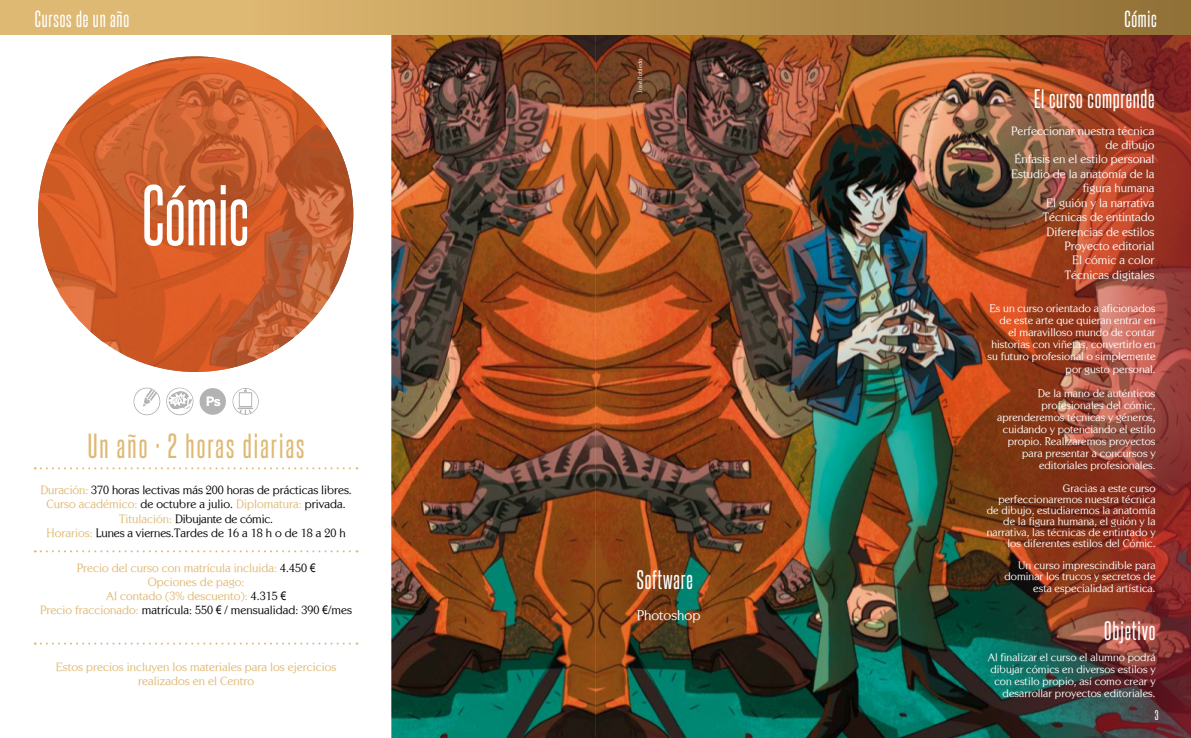
<style>
.page{position:relative;width:1191px;height:738px;background:#fff}
.page>*{position:absolute;margin:0;border:0;box-sizing:border-box;transform-origin:0 0}
.t1{font:73px "Steelfish Rg";color:#fff}
.t2{font:30px "Steelfish Rg";letter-spacing:.07em;color:#dfb973}
.t3{font:23px "Steelfish Rg";letter-spacing:.03em;color:#fff}
.t4{font:20px "Steelfish Rg";letter-spacing:.04em;color:#fff}
.t5{font:14px "Centabel";color:#fff}
.t6{font:12px/14px "Centabel";color:#dfb973;text-align:center}
.t7{font:12px/14.4px "Centabel";color:#fff;text-align:right}
.t8{font:12px/14.3px "Centabel";color:#000;text-align:center}
.t9{font:12px "Steelfish Rg";color:#fff}
.t10{font:11px/12px "Centabel";color:#fff;text-align:right}
.t11{font:6px "Centabel";color:#fff}
.s1{color:#dfb973}
.s2{color:#000}
.s3{font-family:"Arial Narrow";color:#000}
</style>
<div class="page">
<img style="left:391px;top:35px;width:380px;height:702px">
<img style="left:771px;top:35px;width:420px;height:702px">
<svg style="left:0;top:0;width:1191px;height:35px;background:#be9b5a"></svg>
<svg style="left:38px;top:56px;width:315px;height:315px;background:#cc5e2c"></svg>
<svg style="left:35px;top:550px;width:322px;height:2px"></svg>
<svg style="left:35px;top:467px;width:322px;height:2px"></svg>
<svg style="left:35px;top:642px;width:322px;height:2px"></svg>
<svg style="left:232px;top:388px;width:27px;height:26px"></svg>
<svg style="left:199px;top:388px;width:27px;height:26px"></svg>
<svg style="left:133px;top:387px;width:27px;height:28px"></svg>
<svg style="left:166px;top:387px;width:27px;height:28px"></svg>
<h3 class="t4" style="left:35px;top:6px;width:96px">Cursos de un año</h3>
<h3 class="t4" style="left:1124px;top:6px;width:34px">Cómic</h3>
<h1 class="t1" style="left:142px;top:170px;width:109px">Cómic</h1>
<h2 class="t2" style="left:88px;top:427px;width:218px">Un año · 2 horas diarias</h2>
<p class="t8" style="left:40px;top:482px;width:313px"><span class="s1">Duración:</span> 370 horas lectivas más 200 horas de prácticas libres.<br><span class="s1">Curso académico:</span> de octubre a julio. <span class="s1">Diplomatura:</span> privada.<br><span class="s1">Titulación:</span> Dibujante de cómic.<br><span class="s1">Horarios:</span> Lunes a viernes.Tardes de 16 a 18 h o de 18 a 20 h</p>
<p class="t6" style="left:40px;top:560px;width:313px">Precio del curso con matrícula incluida: <span class="s2">4.450</span> <span class="s3">€<br></span>Opciones de pago:<br>Al contado (3% descuento): <span class="s2">4.315</span> <span class="s3">€<br></span>Precio fraccionado: <span class="s2">matrícula: 550</span> <span class="s3">€</span> <span class="s2">/ mensualidad: 390</span> <span class="s3">€</span><span class="s2">/mes</span></p>
<p class="t6" style="left:56px;top:659px;width:282px;line-height:14.4px">Estos precios incluyen los materiales para los ejercicios realizados en el Centro</p>
<p class="t11" style="left:636px;top:92px;width:36px;rotate:-90deg">José Robledo</p>
<h3 class="t3" style="left:636px;top:565px;width:58px">Software</h3>
<p class="t5" style="left:636px;top:606px;width:65px">Photoshop</p>
<h3 class="t3" style="left:1034px;top:85px;width:122px">El curso comprende</h3>
<p class="t7" style="left:1011px;top:123px;width:145px">Perfeccionar nuestra técnica de dibujo<br>Énfasis en el estilo personal<br>Estudio de la anatomía de la figura humana<br>El guión y la narrativa<br>Técnicas de entintado<br>Diferencias de estilos<br>Proyecto editorial<br>El cómic a color<br>Técnicas digitales</p>
<p class="t10" style="left:987px;top:302px;width:169px">Es un curso orientado a aficionados de este arte que quieran entrar en<br>el maravilloso mundo de contar historias con viñetas, convertirlo en su futuro profesional o simplemente por gusto personal.</p>
<p class="t10" style="left:997px;top:386px;width:160px">De la mano de auténticos profesionales del cómic, aprenderemos técnicas y géneros, cuidando y potenciando el estilo propio. Realizaremos proyectos para presentar a concursos y editoriales profesionales.</p>
<p class="t10" style="left:986px;top:482px;width:170px;line-height:11px">Gracias a este curso perfeccionaremos nuestra técnica de dibujo, estudiaremos la anatomía de la figura humana, el guión y la narrativa, las técnicas de entintado y los diferentes estilos del Cómic.</p>
<p class="t10" style="left:1004px;top:559px;width:153px;line-height:11px">Un curso imprescindible para dominar los trucos y secretos de</p>
<p class="t10" style="left:1033px;top:581px;width:124px">esta especialidad artística.</p>
<h3 class="t3" style="left:1104px;top:616px;width:53px">Objetivo</h3>
<p class="t10" style="left:987px;top:650px;width:169px">Al finalizar el curso el alumno podrá dibujar cómics en diversos estilos y con estilo propio, así como crear y desarrollar proyectos editoriales.</p>
<p class="t9" style="left:1154px;top:707px;width:5px">3</p>
</div>
